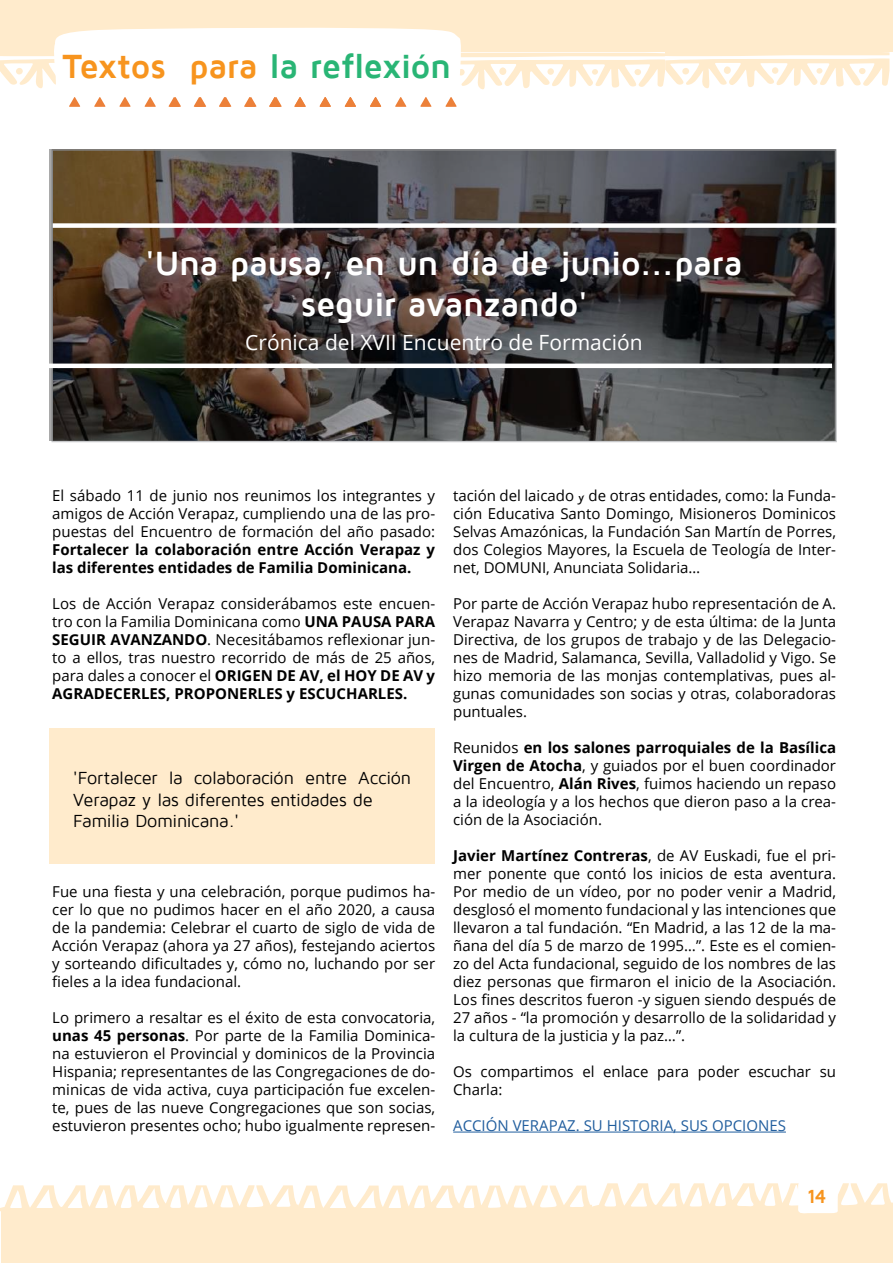
<style>
.page{position:relative;width:893px;height:1263px;background:#fff}
.page>*{position:absolute;margin:0;border:0;box-sizing:border-box;transform-origin:0 0}
.t1{font:700 34.5px/41.4px "Maven Pro";letter-spacing:-.015em;color:#fff;text-align:center}
.t2{font:700 34.5px "Maven Pro";letter-spacing:-.015em;color:#29b575}
.t3{font:21px "Open Sans";color:#fff}
.t4{font:700 19.5px "Maven Pro";color:#f7941e}
.t5{font:18px/21.6px "Maven Pro";letter-spacing:-.015em;color:#000}
.t6{font:15px/18px "Open Sans";color:#000;text-align:justify}
.t7{font:700 15px/18px "Open Sans";color:#000}
.t8{font:15px "Open Sans";color:#215e9e}
.s1{color:#f7941e}
.s2{font-weight:700}
</style>
<div class="page">
<div style="left:1px;top:1209px;width:892px;height:54px;background:#ffebcc"></div>
<div style="left:0;top:0;width:893px;height:52px;background:#ffebcc"></div>
<svg style="left:0;top:1183px;width:893px;height:31px"></svg>
<hr style="left:453px;top:1132px;width:333px;height:1px;background:#215e9e">
<svg style="left:0;top:27px;width:889px;height:80px"></svg>
<div style="left:49px;top:728px;width:386px;height:135px;background:#ffebcc"></div>
<img style="left:49px;top:149px;width:786px;height:292px">
<hr style="left:41px;top:364px;width:791px;height:4px;background:#fff">
<div style="left:53px;top:223px;width:790px;height:5px;background:#fff"></div>
<h1 class="t2" style="left:63px;top:48px;width:391px"><span class="s1">Textos para</span> la reflexión</h1>
<h1 class="t1" style="left:146px;top:243px;width:598px">'Una pausa, en un día de junio...para seguir avanzando'</h1>
<h2 class="t3" style="left:245px;top:328px;width:399px">Crónica del XVII Encuentro de Formación</h2>
<p class="t6" style="left:52px;top:486px;width:384px">El sábado 11 de junio nos reunimos los integrantes y amigos de Acción Verapaz, cumpliendo una de las pro&shy;puestas del Encuentro de formación del año pasado:</p>
<p class="t7" style="left:52px;top:540px;width:384px">Fortalecer la colaboración entre Acción Verapaz y las diferentes entidades de Familia Dominicana.</p>
<p class="t6" style="left:52px;top:594px;width:384px">Los de Acción Verapaz considerábamos este encuen&shy;tro con la Familia Dominicana como <span class="s2">UNA PAUSA PARA SEGUIR AVANZANDO</span>. Necesitábamos reflexionar jun&shy;to a ellos, tras nuestro recorrido de más de 25 años, para dales a conocer el <span class="s2">ORIGEN DE AV, el HOY DE AV y AGRADECERLES, PROPONERLES y ESCUCHARLES.</span></p>
<p class="t5" style="left:73px;top:767px;width:340px">'Fortalecer la colaboración entre Acción<br>Verapaz y las diferentes entidades de<br>Familia Dominicana.'</p>
<p class="t6" style="left:52px;top:882px;width:384px">Fue una fiesta y una celebración, porque pudimos ha&shy;cer lo que no pudimos hacer en el año 2020, a causa de la pandemia: Celebrar el cuarto de siglo de vida de Acción Verapaz (ahora ya 27 años), festejando aciertos y sorteando dificultades y, cómo no, luchando por ser fieles a la idea fundacional.</p>
<p class="t6" style="left:52px;top:1008px;width:384px">Lo primero a resaltar es el éxito de esta convocatoria, <span class="s2">unas 45 personas</span>. Por parte de la Familia Dominica&shy;na estuvieron el Provincial y dominicos de la Provincia Hispania; representantes de las Congregaciones de do&shy;minicas de vida activa, cuya participación fue excelen&shy;te, pues de las nueve Congregaciones que son socias, estuvieron presentes ocho; hubo igualmente represen-</p>
<p class="t6" style="left:453px;top:486px;width:384px">tación del laicado y de otras entidades, como: la Funda&shy;ción Educativa Santo Domingo, Misioneros Dominicos Selvas Amazónicas, la Fundación San Martín de Porres, dos Colegios Mayores, la Escuela de Teología de Inter&shy;net, DOMUNI, Anunciata Solidaria…</p>
<p class="t6" style="left:453px;top:594px;width:384px">Por parte de Acción Verapaz hubo representación de A.<br>Verapaz Navarra y Centro; y de esta última: de la Junta Directiva, de los grupos de trabajo y de las Delegacio&shy;nes de Madrid, Salamanca, Sevilla, Valladolid y Vigo. Se hizo memoria de las monjas contemplativas, pues al&shy;gunas comunidades son socias y otras, colaboradoras puntuales.</p>
<p class="t6" style="left:453px;top:738px;width:384px">Reunidos <span class="s2">en los salones parroquiales de la Basílica Virgen de Atocha</span>, y guiados por el buen coordinador del Encuentro, <span class="s2">Alán Rives</span>, fuimos haciendo un repaso a la ideología y a los hechos que dieron paso a la crea&shy;ción de la Asociación.</p>
<p class="t6" style="left:453px;top:846px;width:384px"><span class="s2">Javier Martínez Contreras</span>, de AV Euskadi, fue el pri&shy;mer ponente que contó los inicios de esta aventura.<br>Por medio de un vídeo, por no poder venir a Madrid, desglosó el momento fundacional y las intenciones que llevaron a tal fundación. “En Madrid, a las 12 de la ma&shy;ñana del día 5 de marzo de 1995…”. Este es el comien&shy;zo del Acta fundacional, seguido de los nombres de las diez personas que firmaron el inicio de la Asociación.<br>Los fines descritos fueron -y siguen siendo después de 27 años - “la promoción y desarrollo de la solidaridad y la cultura de la justicia y la paz…”.</p>
<p class="t6" style="left:453px;top:1062px;width:384px">Os compartimos el enlace para poder escuchar su<br>Charla:</p>
<p class="t8" style="left:453px;top:1115px;width:334px">ACCIÓN VERAPAZ. SU HISTORIA, SUS OPCIONES</p>
<h3 class="t4" style="left:807px;top:1186px;width:21px">14</h3>
</div>
